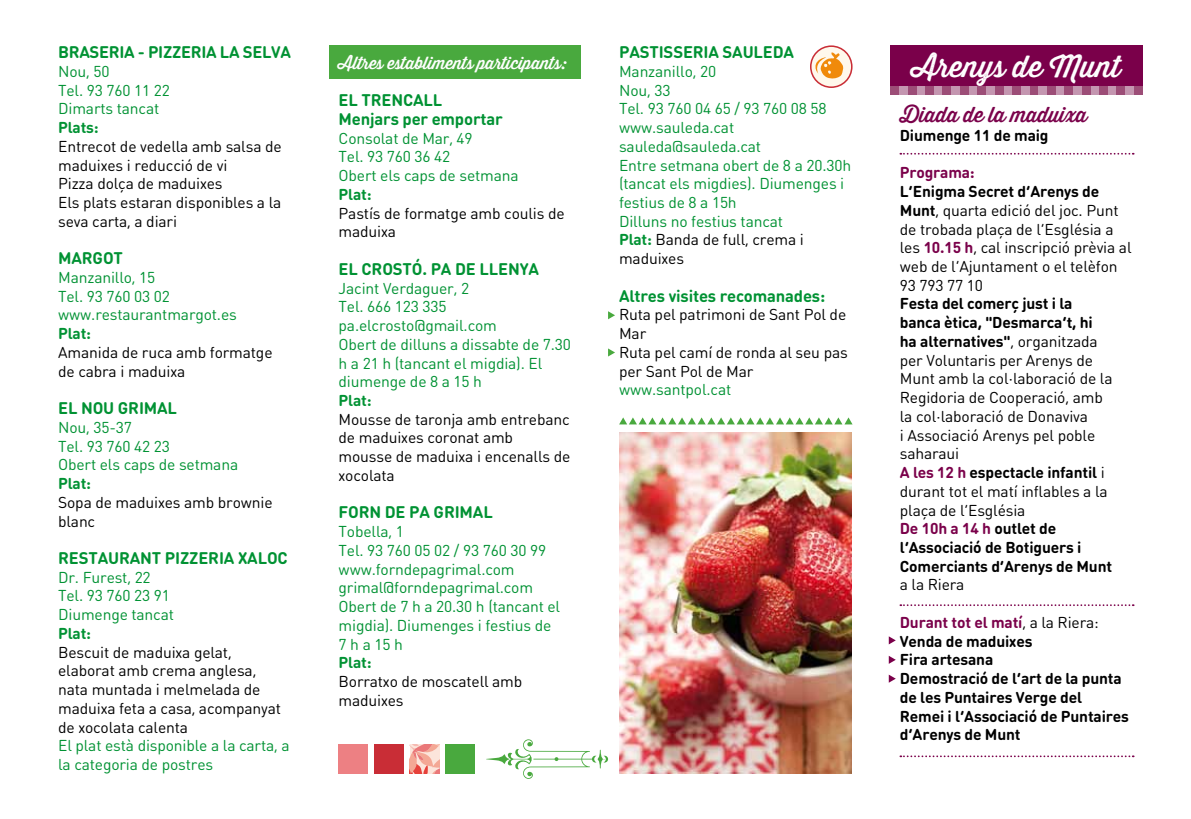
<style>
.page{position:relative;width:1191px;height:819px;background:#fff}
.page>*{position:absolute;margin:0;border:0;box-sizing:border-box;transform-origin:0 0}
.t1{font:29.75px "Thirsty Rough Reg";color:#fff}
.t2{font:21px "Thirsty Rough Reg";letter-spacing:-.01em;color:#7a004a}
.t3{font:17.15px "Thirsty Rough Reg";letter-spacing:-.01em;color:#fff}
.t4{font:700 16.62px/18.7px "DIN Round Pro";letter-spacing:-.01em;color:#009233}
.t5{font:15.58px/18.7px "DIN Round Pro";letter-spacing:-.01em;color:#000}
.t6{font:15.58px/18.7px "DIN Round Pro";letter-spacing:-.01em;color:#009233}
.t7{font:700 15.58px/18.7px "DIN Round Pro";letter-spacing:-.01em;color:#000}
.t8{font:700 15.58px "DIN Round Pro";letter-spacing:-.01em;color:#009233}
.t9{font:700 15.58px "DIN Round Pro";letter-spacing:-.01em;color:#7a004a}
.s1{font-weight:700}
.s2{color:#000}
.s3{font-weight:700;color:#7a004a}
.s4{color:#7a004a}
.s5{font-weight:400}
</style>
<div class="page">
<svg style="left:486px;top:739px;width:122px;height:39px"></svg>
<svg style="left:608px;top:311px;width:7px;height:8px"></svg>
<svg style="left:608px;top:348px;width:7px;height:8px"></svg>
<div style="left:329px;top:45px;width:252px;height:34px;background:#49a93e"></div>
<svg style="left:888px;top:636px;width:7px;height:8px"></svg>
<svg style="left:888px;top:656px;width:7px;height:7px"></svg>
<svg style="left:888px;top:674px;width:7px;height:8px"></svg>
<div style="left:890px;top:45px;width:252px;height:49px;background:#7a004a"></div>
<div style="left:1125px;top:86px;width:9px;height:9px;background:#c496b0"></div>
<div style="left:1107px;top:86px;width:9px;height:9px;background:#c496b0"></div>
<div style="left:1090px;top:86px;width:9px;height:9px;background:#c496b0"></div>
<div style="left:1073px;top:86px;width:8px;height:9px;background:#c496b0"></div>
<div style="left:1038px;top:86px;width:9px;height:9px;background:#c496b0"></div>
<div style="left:1055px;top:86px;width:9px;height:9px;background:#c496b0"></div>
<div style="left:1134px;top:86px;width:8px;height:9px;background:#9c4d77"></div>
<div style="left:1116px;top:86px;width:9px;height:9px;background:#9c4d77"></div>
<div style="left:1099px;top:86px;width:8px;height:9px;background:#9c4d77"></div>
<div style="left:1081px;top:86px;width:9px;height:9px;background:#9c4d77"></div>
<div style="left:1047px;top:86px;width:8px;height:9px;background:#9c4d77"></div>
<div style="left:1064px;top:86px;width:9px;height:9px;background:#9c4d77"></div>
<div style="left:1029px;top:86px;width:9px;height:9px;background:#9c4d77"></div>
<div style="left:1020px;top:86px;width:9px;height:9px;background:#c496b0"></div>
<div style="left:1003px;top:86px;width:9px;height:9px;background:#c496b0"></div>
<div style="left:986px;top:86px;width:8px;height:9px;background:#c496b0"></div>
<div style="left:968px;top:86px;width:9px;height:9px;background:#c496b0"></div>
<div style="left:934px;top:86px;width:8px;height:9px;background:#c496b0"></div>
<div style="left:951px;top:86px;width:9px;height:9px;background:#c496b0"></div>
<div style="left:1012px;top:86px;width:8px;height:9px;background:#9c4d77"></div>
<div style="left:994px;top:86px;width:9px;height:9px;background:#9c4d77"></div>
<div style="left:977px;top:86px;width:9px;height:9px;background:#9c4d77"></div>
<div style="left:942px;top:86px;width:9px;height:9px;background:#9c4d77"></div>
<div style="left:960px;top:86px;width:8px;height:9px;background:#9c4d77"></div>
<div style="left:925px;top:86px;width:9px;height:9px;background:#9c4d77"></div>
<div style="left:916px;top:86px;width:9px;height:9px;background:#c496b0"></div>
<div style="left:899px;top:86px;width:8px;height:9px;background:#c496b0"></div>
<div style="left:907px;top:86px;width:9px;height:9px;background:#9c4d77"></div>
<div style="left:890px;top:86px;width:9px;height:9px;background:#9c4d77"></div>
<svg style="left:900px;top:153px;width:233px;height:2px"></svg>
<svg style="left:900px;top:604px;width:233px;height:2px"></svg>
<svg style="left:900px;top:755px;width:233px;height:2px"></svg>
<div style="left:339px;top:744px;width:29px;height:29px;background:#ed8083"></div>
<svg style="left:410px;top:744px;width:29px;height:29px"></svg>
<div style="left:374px;top:744px;width:30px;height:29px;background:#c92d36"></div>
<div style="left:445px;top:744px;width:30px;height:29px;background:#49a93e"></div>
<img style="left:619px;top:433px;width:232px;height:340px">
<svg style="left:619px;top:417px;width:233px;height:7px"></svg>
<div style="left:810px;top:46px;width:41px;height:41px;background:#fff8ec;border-radius:50%"></div>
<div style="left:810px;top:45px;width:42px;height:43px;border:2px solid #c92d36;border-radius:50%"></div>
<svg style="left:814px;top:52px;width:29px;height:27px"></svg>
<p class="t4" style="left:58px;top:42px;width:234px">BRASERIA - PIZZERIA LA SELVA</p>
<p class="t6" style="left:58px;top:61px;width:113px">Nou, 50<br>Tel. 93 760 11 22<br>Dimarts tancat</p>
<p class="t8" style="left:58px;top:117px;width:42px">Plats:</p>
<p class="t5" style="left:58px;top:136px;width:225px">Entrecot de vedella amb salsa de maduixes i reducció de vi<br>Pizza dolça de maduixes<br>Els plats estaran disponibles a la seva carta, a diari</p>
<p class="t4" style="left:58px;top:248px;width:66px">MARGOT</p>
<p class="t6" style="left:58px;top:267px;width:180px">Manzanillo, 15<br>Tel. 93 760 03 02 www.restaurantmargot.es</p>
<p class="t8" style="left:58px;top:322px;width:34px">Plat:</p>
<p class="t5" style="left:58px;top:342px;width:216px">Amanida de ruca amb formatge de cabra i maduixa</p>
<p class="t4" style="left:58px;top:398px;width:120px">EL NOU GRIMAL</p>
<p class="t6" style="left:58px;top:417px;width:181px">Nou, 35-37<br>Tel. 93 760 42 23<br>Obert els caps de setmana</p>
<p class="t8" style="left:58px;top:472px;width:34px">Plat:</p>
<p class="t5" style="left:58px;top:492px;width:216px">Sopa de maduixes amb brownie blanc</p>
<p class="t4" style="left:58px;top:548px;width:231px">RESTAURANT PIZZERIA XALOC</p>
<p class="t6" style="left:58px;top:567px;width:117px">Dr. Furest, 22<br>Tel. 93 760 23 91<br>Diumenge tancat</p>
<p class="t8" style="left:58px;top:622px;width:34px">Plat:</p>
<p class="t5" style="left:58px;top:642px;width:224px">Bescuit de maduixa gelat, elaborat amb crema anglesa, nata muntada i melmelada de maduixa feta a casa, acompanyat de xocolata calenta</p>
<p class="t6" style="left:58px;top:735px;width:233px">El plat està disponible a la carta, a la categoria de postres</p>
<p class="t3" style="left:338px;top:50px;width:229px">Altres establiments participants:</p>
<p class="t4" style="left:338px;top:90px;width:165px">EL TRENCALL<br>Menjars per emportar</p>
<p class="t6" style="left:338px;top:128px;width:181px">Consolat de Mar, 49<br>Tel. 93 760 36 42<br>Obert els caps de setmana</p>
<p class="t8" style="left:338px;top:183px;width:34px">Plat:</p>
<p class="t5" style="left:338px;top:203px;width:227px">Pastís de formatge amb coulis de maduixa</p>
<p class="t4" style="left:338px;top:259px;width:202px">EL CROSTÓ. PA DE LLENYA</p>
<p class="t6" style="left:338px;top:278px;width:234px">Jacint Verdaguer, 2<br>Tel. 666 123 335 pa.elcrosto@gmail.com<br>Obert de dilluns a dissabte de 7.30 h a 21 h (tancant el migdia). El diumenge de 8 a 15 h</p>
<p class="t8" style="left:338px;top:389px;width:34px">Plat:</p>
<p class="t5" style="left:338px;top:409px;width:233px">Mousse de taronja amb entrebanc de maduixes coronat amb mousse de maduixa i encenalls de xocolata</p>
<p class="t4" style="left:338px;top:502px;width:156px">FORN DE PA GRIMAL</p>
<p class="t6" style="left:338px;top:521px;width:223px">Tobella, 1<br>Tel. 93 760 05 02 / 93 760 30 99 www.forndepagrimal.com grimal@forndepagrimal.com<br>Obert de 7 h a 20.30 h (tancant el migdia). Diumenges i festius de<br>7 h a 15 h</p>
<p class="t8" style="left:338px;top:651px;width:34px">Plat:</p>
<p class="t5" style="left:338px;top:671px;width:185px">Borratxo de moscatell amb maduixes</p>
<p class="t4" style="left:619px;top:42px;width:177px">PASTISSERIA SAULEDA</p>
<p class="t6" style="left:619px;top:61px;width:234px">Manzanillo, 20<br>Nou, 33<br>Tel. 93 760 04 65 / 93 760 08 58 www.sauleda.cat sauleda@sauleda.cat<br>Entre setmana obert de 8 a 20.30h (tancat els migdies). Diumenges i festius de 8 a 15h<br>Dilluns no festius tancat<br><span class="s1">Plat:</span> <span class="s2">Banda de full, crema i maduixes</span></p>
<p class="t4" style="left:619px;top:286px;width:208px">Altres visites recomanades:</p>
<p class="t5" style="left:619px;top:305px;width:230px">Ruta pel patrimoni de Sant Pol de<br>Mar<br>Ruta pel camí de ronda al seu pas per Sant Pol de Mar</p>
<p class="t6" style="left:619px;top:380px;width:114px">www.santpol.cat</p>
<h1 class="t1" style="left:912px;top:45px;width:210px">Arenys de Munt</h1>
<h2 class="t2" style="left:900px;top:99px;width:189px">Diada de la maduixa</h2>
<p class="t7" style="left:900px;top:125px;width:150px">Diumenge 11 de maig</p>
<p class="t9" style="left:900px;top:162px;width:76px">Programa:</p>
<p class="t5" style="left:900px;top:181px;width:233px"><span class="s1">L’Enigma Secret d’Arenys de<br>Munt</span>, quarta edició del joc. Punt de trobada plaça de l’Església a les <span class="s3">10.15 h</span>, cal inscripció prèvia al web de l’Ajuntament o el telèfon<br>93 793 77 10</p>
<p class="t5" style="left:900px;top:294px;width:214px"><span class="s1">Festa del comerç just i la banca ètica, "Desmarca’t, hi ha alternatives"</span>, organitzada per Voluntaris per Arenys de<br>Munt amb la col·laboració de la<br>Regidoria de Cooperació, amb la col·laboració de Donaviva<br>i Associació Arenys pel poble saharaui<br><span class="s3">A les 12 h</span> <span class="s1">espectacle infantil</span> i durant tot el matí inflables a la plaça de l’Església<br><span class="s3">De 10h a 14 h</span> <span class="s1">outlet de l’Associació de Botiguers i<br>Comerciants d’Arenys de Munt</span></p>
<p class="t5" style="left:900px;top:575px;width:66px">a la Riera</p>
<p class="t7" style="left:900px;top:612px;width:230px"><span class="s4">Durant tot el matí</span><span class="s5">, a la Riera:<br></span>Venda de maduixes<br>Fira artesana<br>Demostració de l’art de la punta de les Puntaires Verge del<br>Remei i l’Associació de Puntaires d’Arenys de Munt</p>
</div>
